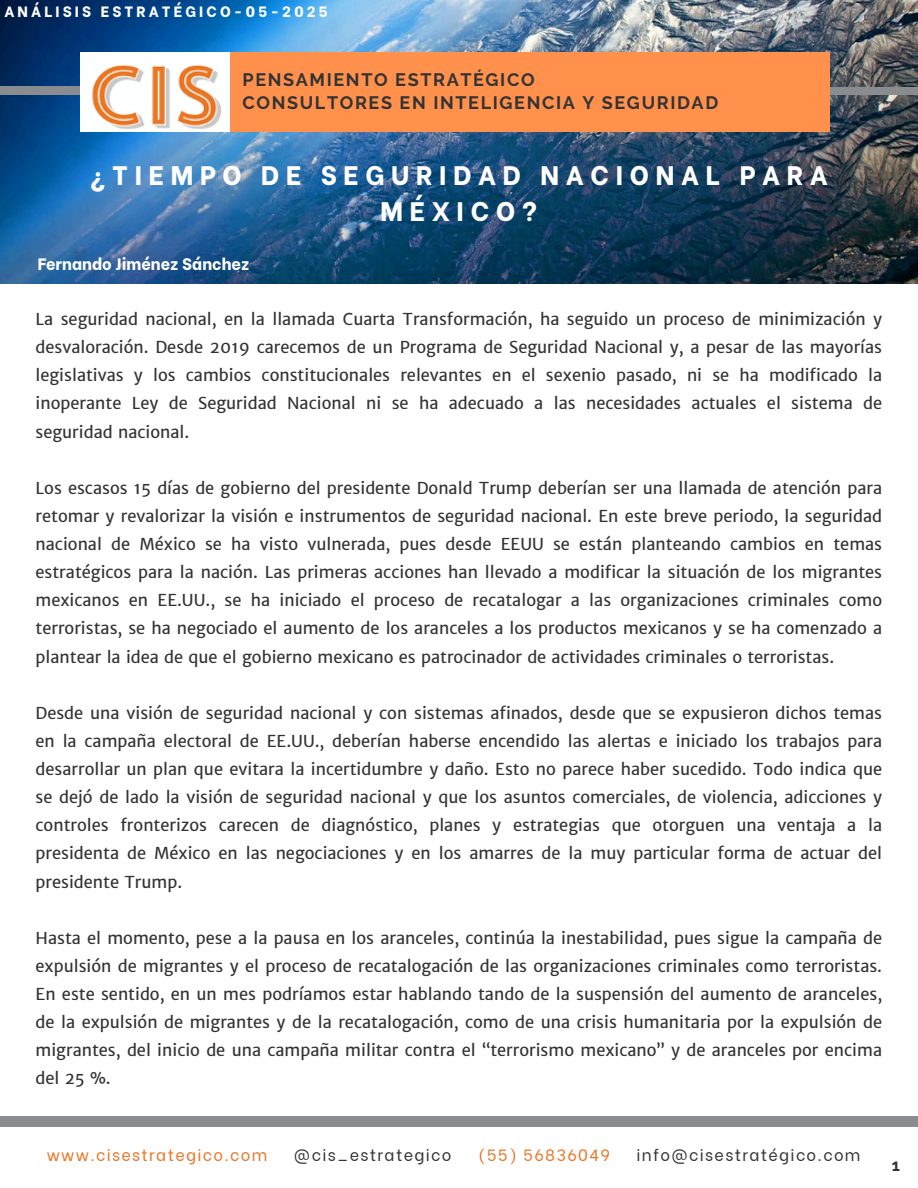
<style>
.page{position:relative;width:918px;height:1188px;background:#fff}
.page>*{position:absolute;margin:0;border:0;box-sizing:border-box;transform-origin:0 0}
.t1{font:700 27.3px "Raleway";color:#333}
.t2{font:800 26.7px/36px "Be Vietnam";letter-spacing:.25em;color:#fff;text-align:center}
.t3{font:700 18px "Raleway";letter-spacing:.09em;color:#333}
.t4{font:16.5px/28.2px "Merriweather Sans";color:#333;text-align:justify}
.t5{font:800 16.5px "Be Vietnam";color:#fff}
.t6{font:700 16.5px "Raleway";color:#333}
.t7{font:16.2px "Be Vietnam";letter-spacing:.08em;color:#333}
.t8{font:16.2px "Be Vietnam";letter-spacing:.08em;color:#e97524}
.t9{font:800 14.85px "Be Vietnam";letter-spacing:.21em;color:#fff}
</style>
<div class="page">
<img style="left:0;top:0;width:918px;height:283px">
<div style="left:0;top:87px;width:918px;height:7px;background:#8a8d8f"></div>
<img style="left:81px;top:52px;width:148px;height:80px">
<div style="left:230px;top:52px;width:599px;height:80px;background:#ff914d"></div>
<div style="left:0;top:1116px;width:918px;height:10px;background:#8a8d8f"></div>
<p class="t9" style="left:4px;top:0;width:325px">ANÁLISIS ESTRATÉGICO-05-2025</p>
<p class="t1" style="left:309px;top:59px;width:41px">de</p>
<p class="t3" style="left:243px;top:92px;width:477px">CONSULTORES EN INTELIGENCIA Y SEGURIDAD</p>
<p class="t3" style="left:243px;top:69px;width:294px">PENSAMIENTO ESTRATÉGICO</p>
<h1 class="t2" style="left:90px;top:155px;width:739px">¿TIEMPO DE SEGURIDAD NACIONAL PARA<br>MÉXICO?</h1>
<h5 class="t5" style="left:38px;top:250px;width:213px">Fernando Jiménez Sánchez</h5>
<p class="t4" style="left:36px;top:305px;width:848px">La seguridad nacional, en la llamada Cuarta Transformación, ha seguido un proceso de minimización y desvaloración. Desde 2019 carecemos de un Programa de Seguridad Nacional y, a pesar de las mayorías legislativas y los cambios constitucionales relevantes en el sexenio pasado, ni se ha modificado la inoperante Ley de Seguridad Nacional ni se ha adecuado a las necesidades actuales el sistema de seguridad nacional.</p>
<h3 class="t4" style="left:36px;top:474px;width:848px">Los escasos 15 días de gobierno del presidente Donald Trump deberían ser una llamada de atención para retomar y revalorizar la visión e instrumentos de seguridad nacional. En este breve periodo, la seguridad nacional de México se ha visto vulnerada, pues desde EEUU se están planteando cambios en temas estratégicos para la nación. Las primeras acciones han llevado a modificar la situación de los migrantes mexicanos en EE.UU., se ha iniciado el proceso de recatalogar a las organizaciones criminales como terroristas, se ha negociado el aumento de los aranceles a los productos mexicanos y se ha comenzado a plantear la idea de que el gobierno mexicano es patrocinador de actividades criminales o terroristas.</h3>
<h2 class="t4" style="left:36px;top:699px;width:848px">Desde una visión de seguridad nacional y con sistemas afinados, desde que se expusieron dichos temas en la campaña electoral de EE.UU., deberían haberse encendido las alertas e iniciado los trabajos para desarrollar un plan que evitara la incertidumbre y daño. Esto no parece haber sucedido. Todo indica que se dejó de lado la visión de seguridad nacional y que los asuntos comerciales, de violencia, adicciones y controles fronterizos carecen de diagnóstico, planes y estrategias que otorguen una ventaja a la presidenta de México en las negociaciones y en los amarres de la muy particular forma de actuar del presidente Trump.</h2>
<p class="t4" style="left:36px;top:924px;width:848px">Hasta el momento, pese a la pausa en los aranceles, continúa la inestabilidad, pues sigue la campaña de expulsión de migrantes y el proceso de recatalogación de las organizaciones criminales como terroristas.<br>En este sentido, en un mes podríamos estar hablando tando de la suspensión del aumento de aranceles, de la expulsión de migrantes y de la recatalogación, como de una crisis humanitaria por la expulsión de migrantes, del inicio de una campaña militar contra el “terrorismo mexicano” y de aranceles por encima del 25 %.</p>
<h5 class="t8" style="left:47px;top:1142px;width:222px">www.cisestrategico.com</h5>
<h5 class="t7" style="left:294px;top:1142px;width:159px">@cis_estrategico</h5>
<h5 class="t8" style="left:478px;top:1142px;width:134px">(55) 56836049</h5>
<h5 class="t7" style="left:637px;top:1142px;width:225px">info@cisestratégico.com</h5>
<h4 class="t6" style="left:892px;top:1155px;width:10px">1</h4>
</div>
